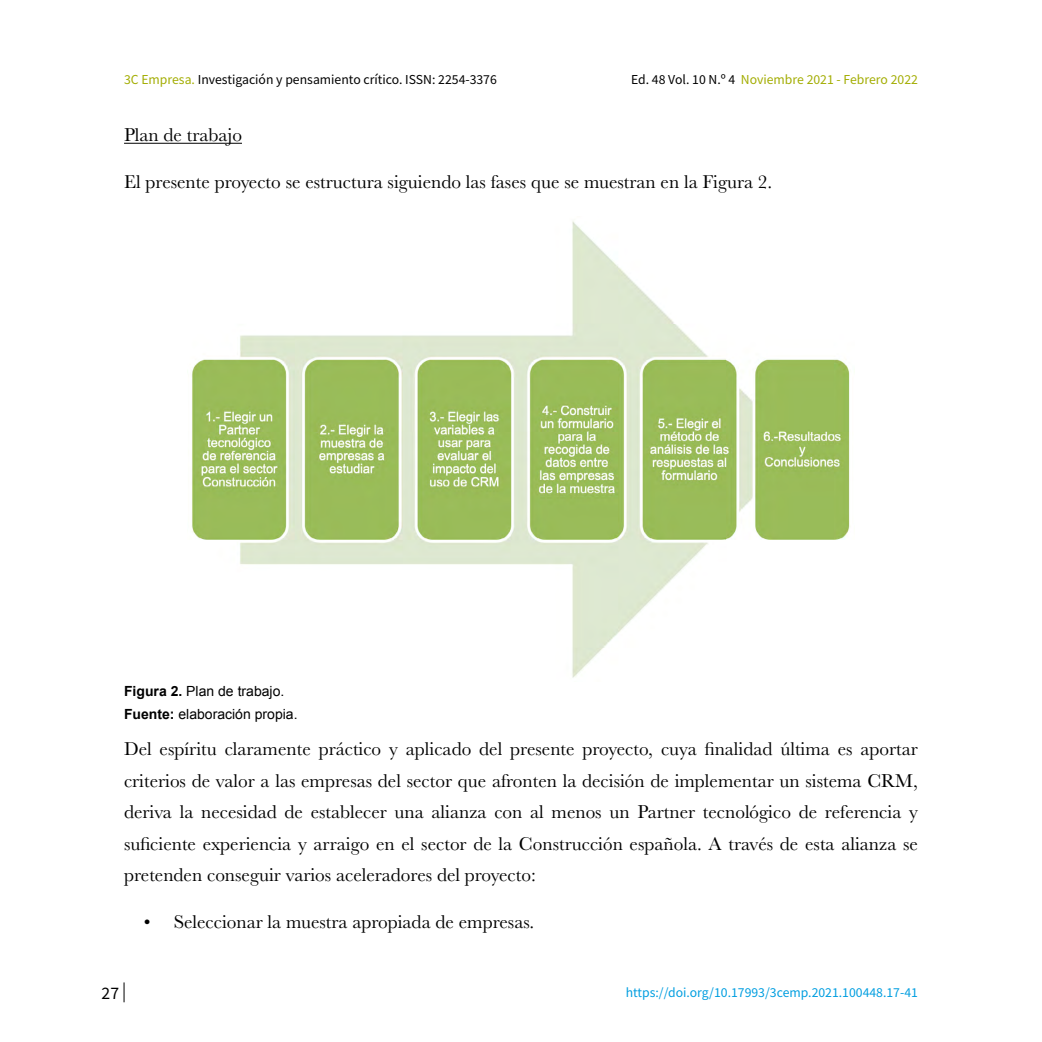
<style>
.page{position:relative;width:1042px;height:1042px;background:#fff}
.page>*{position:absolute;margin:0;border:0;box-sizing:border-box;transform-origin:0 0}
.t1{font:19.25px/31.5px "Baskerville";color:#000;text-align:justify}
.t2{font:15.75px "Noto Sans HK";color:#000}
.t3{font:14px/22.4px "Arial";color:#000}
.t4{font:12.25px "Noto Sans HK";color:#000}
.t5{font:12.25px "Noto Sans HK";color:#009ee0}
.t6{font:12.25px "Noto Sans HK";color:#a3ad03}
.s1{color:#a3ad03}
.s2{color:#000}
.s3{font-weight:700}
</style>
<div class="page">
<svg style="left:124px;top:982px;width:1px;height:20px"></svg>
<hr style="left:124px;top:143px;width:118px;height:1px;background:#000">
<img style="left:191px;top:221px;width:659px;height:457px">
<p class="t4" style="left:124px;top:73px;width:374px"><span class="s1">3C Empresa.</span> Investigación y pensamiento crítico. ISSN: 2254-3376</p>
<p class="t6" style="left:631px;top:73px;width:288px"><span class="s2">Ed. 48 Vol. 10 N.º 4</span> Noviembre 2021 - Febrero 2022</p>
<p class="t1" style="left:124px;top:120px;width:119px">Plan de trabajo</p>
<p class="t1" style="left:124px;top:166px;width:650px">El presente proyecto se estructura siguiendo las fases que se muestran en la Figura 2.</p>
<p class="t3" style="left:124px;top:680px;width:175px"><span class="s3">Figura 2.</span> Plan de trabajo.<br><span class="s3">Fuente:</span> elaboración propia.</p>
<p class="t1" style="left:124px;top:733px;width:795px">Del espíritu claramente práctico y aplicado del presente proyecto, cuya finalidad última es aportar criterios de valor a las empresas del sector que afronten la decisión de implementar un sistema CRM, deriva la necesidad de establecer una alianza con al menos un Partner tecnológico de referencia y suficiente experiencia y arraigo en el sector de la Construcción española. A través de esta alianza se pretenden conseguir varios aceleradores del proyecto:</p>
<p class="t1" style="left:144px;top:906px;width:392px">• Seleccionar la muestra apropiada de empresas.</p>
<p class="t2" style="left:102px;top:984px;width:19px">27</p>
<p class="t5" style="left:626px;top:986px;width:294px">https://doi.org/10.17993/3cemp.2021.100448.17-41</p>
</div>
